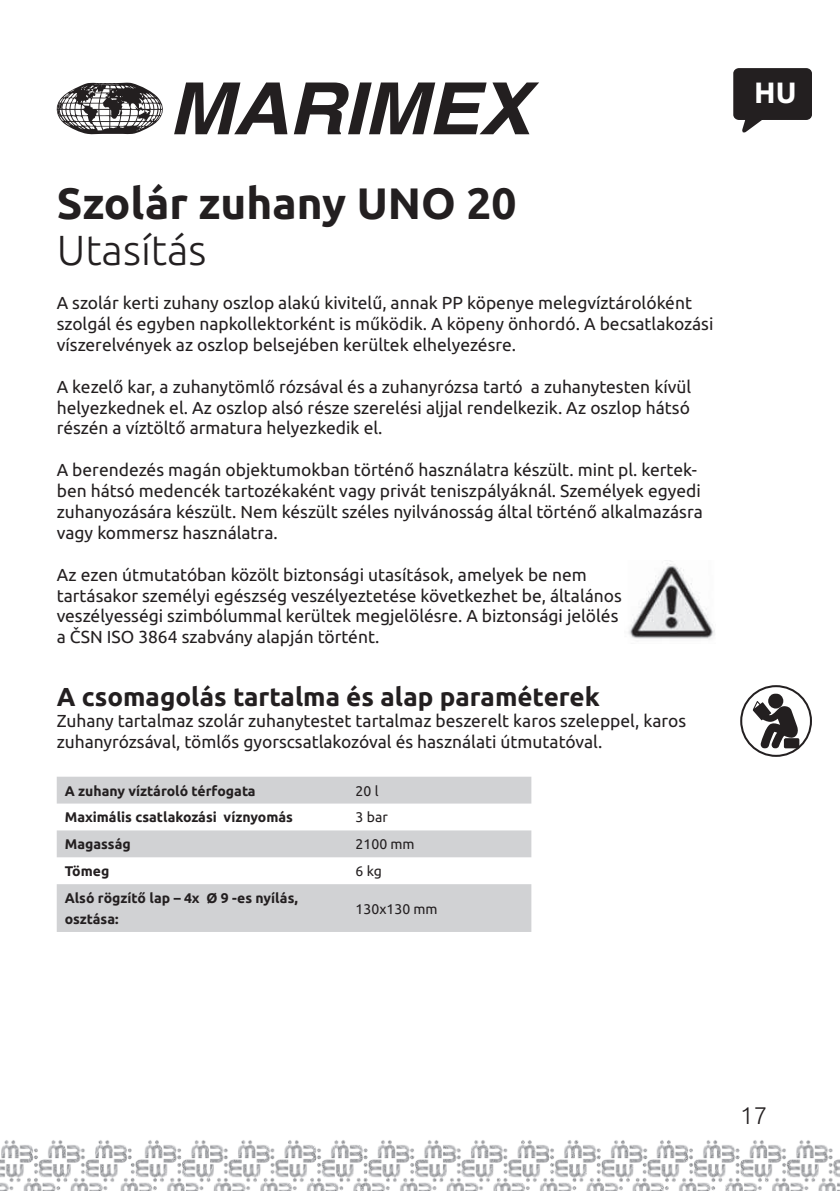
<style>
.page{position:relative;width:840px;height:1191px;background:#fff}
.page>*{position:absolute;margin:0;border:0;box-sizing:border-box;transform-origin:0 0}
.t1{font:700 44px "Ubuntu";color:#231f20}
.t2{font:300 42px "Ubuntu";color:#231f20}
.t3{font:700 29.4px "Ubuntu";color:#fff}
.t4{font:700 26px "Ubuntu";color:#231f20}
.t5{font:300 24px "Ubuntu";color:#231f20}
.t6{font:17.4px/20.8px "Ubuntu";color:#231f20}
.t7{font:700 14px/20.8px "Ubuntu";color:#231f20}
.t8{font:14px "Ubuntu";color:#231f20}
</style>
<div class="page">
<img style="left:159px;top:1140px;width:431px;height:51px">
<img style="left:0;top:1140px;width:159px;height:51px">
<img style="left:590px;top:1140px;width:249px;height:51px">
<svg style="left:174px;top:82px;width:113px;height:52px"></svg>
<svg style="left:294px;top:82px;width:245px;height:52px"></svg>
<svg style="left:57px;top:82px;width:106px;height:52px"></svg>
<svg style="left:57px;top:776px;width:474px;height:156px;fill:#d1d2d4"></svg>
<img style="left:628px;top:560px;width:86px;height:79px">
<svg style="left:767px;top:693px;width:15px;height:15px"></svg>
<div style="left:783px;top:738px;width:16px;height:10px;background:#231f20;border-radius:2px"></div>
<svg style="left:752px;top:701px;width:45px;height:47px"></svg>
<div style="left:739px;top:685px;width:72px;height:72px;border:2px solid #231f20;border-radius:50%"></div>
<svg style="left:733px;top:68px;width:79px;height:65px"></svg>
<h1 class="t1" style="left:57px;top:176px;width:461px">Szolár zuhany UNO 20</h1>
<h2 class="t2" style="left:57px;top:224px;width:151px">Utasítás</h2>
<p class="t6" style="left:57px;top:292px;width:657px">A szolár kerti zuhany oszlop alakú kivitelű, annak PP köpenye melegvíztárolóként szolgál és egyben napkollektorként is működik. A köpeny önhordó. A becsatlakozási víszerelvények az oszlop belsejében kerültek elhelyezésre.</p>
<p class="t6" style="left:57px;top:375px;width:635px;text-align:justify">A kezelő kar, a zuhanytömlő rózsával és a zuhanyrózsa tartó a zuhanytesten kívül helyezkednek el. Az oszlop alsó része szerelési aljjal rendelkezik. Az oszlop hátsó részén a víztöltő armatura helyezkedik el.</p>
<p class="t6" style="left:57px;top:459px;width:647px">A berendezés magán objektumokban történő használatra készült. mint pl. kertek&shy;ben hátsó medencék tartozékaként vagy privát teniszpályáknál. Személyek egyedi zuhanyozására készült. Nem készült széles nyilvánosság által történő alkalmazásra vagy kommersz használatra.</p>
<p class="t6" style="left:57px;top:563px;width:566px">Az ezen útmutatóban közölt biztonsági utasítások, amelyek be nem tartásakor személyi egészség veszélyeztetése következhet be, általános veszélyességi szimbólummal kerültek megjelölésre. A biztonsági jelölés a ČSN ISO 3864 szabvány alapján történt.</p>
<h3 class="t4" style="left:57px;top:681px;width:544px">A csomagolás tartalma és alap paraméterek</h3>
<p class="t6" style="left:57px;top:710px;width:630px">Zuhany tartalmaz szolár zuhanytestet tartalmaz beszerelt karos szeleppel, karos zuhanyrózsával, tömlős gyorscsatlakozóval és használati útmutatóval.</p>
<p class="t7" style="left:65px;top:780px;width:192px">A zuhany víztároló térfogata</p>
<p class="t8" style="left:355px;top:782px;width:24px">20 l</p>
<p class="t7" style="left:65px;top:807px;width:230px">Maximális csatlakozási víznyomás</p>
<p class="t8" style="left:355px;top:809px;width:34px">3 bar</p>
<p class="t7" style="left:65px;top:833px;width:67px">Magasság</p>
<p class="t8" style="left:355px;top:836px;width:60px">2100 mm</p>
<p class="t7" style="left:65px;top:860px;width:46px">Tömeg</p>
<p class="t8" style="left:355px;top:862px;width:28px">6 kg</p>
<p class="t7" style="left:65px;top:887px;width:234px">Alsó rögzítő lap – 4x Ø 9 -es nyílás, osztása:</p>
<p class="t8" style="left:355px;top:900px;width:83px">130x130 mm</p>
<h3 class="t3" style="left:753px;top:75px;width:44px">HU</h3>
<h3 class="t5" style="left:739px;top:1101px;width:29px">17</h3>
</div>
